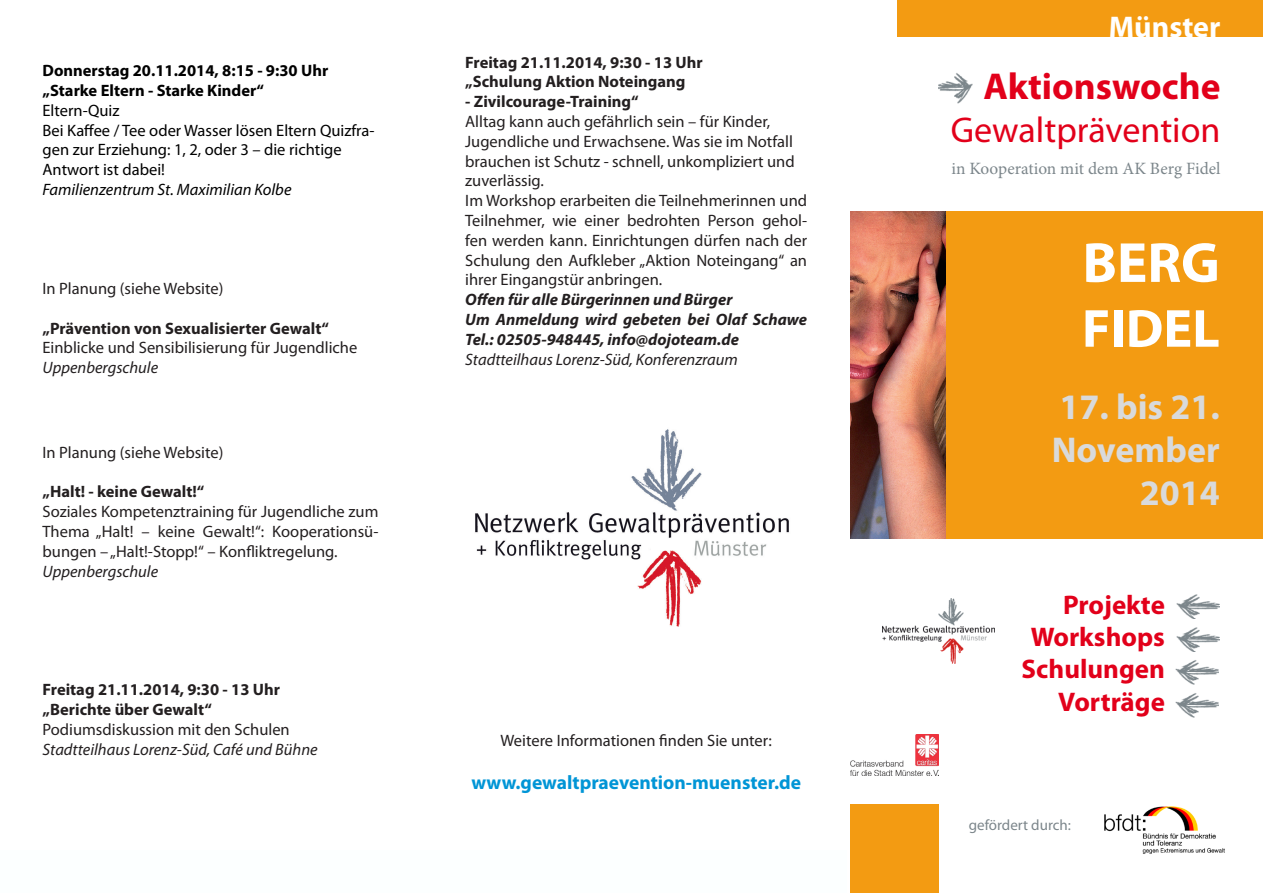
<style>
.page{position:relative;width:1263px;height:893px;background:#fff}
.page>*{position:absolute;margin:0;border:0;box-sizing:border-box;transform-origin:0 0}
.t1{font:700 57px "Myriad Pro";color:#fff}
.t2{font:700 54px "Myriad Pro";color:#fff}
.t3{font:700 37.5px "Myriad Pro";color:#e2001a}
.t4{font:700 36px/43.2px "Myriad Pro";color:#d9dadb;text-align:right}
.t5{font:36px "Myriad Pro";color:#e2001a}
.t6{font:700 30px "Myriad Pro";color:#fff}
.t7{font:700 27px/32.4px "Myriad Pro";color:#e2001a;text-align:right}
.t8{font:700 19.5px "Myriad Pro";color:#0095d6}
.t9{font:17.25px "Minion Pro";color:#7c868b}
.t10{font:16.5px/19.8px "Myriad Pro";color:#231f20;text-align:justify}
.t11{font:700 16.5px/19.8px "Myriad Pro";color:#231f20}
.t12{font:16.5px/19.8px "Myriad Pro";color:#000}
.t13{font:italic 16.5px "Myriad Pro";color:#231f20}
.t14{font:italic 700 16.5px/19.8px "Myriad Pro";color:#231f20}
.t15{font:700 16.5px/19.8px "Myriad Pro";color:#000}
.t16{font:italic 16.5px "Myriad Pro";color:#000}
.t17{font:15px "Myriad Pro";color:#7c868b}
</style>
<div class="page">
<div style="left:898px;top:0;width:365px;height:36px;background:#f39b12"></div>
<div style="left:850px;top:211px;width:413px;height:328px;background:#f39b12"></div>
<img style="left:850px;top:211px;width:95px;height:328px">
<div style="left:850px;top:805px;width:89px;height:88px;background:#f39b12"></div>
<img style="left:883px;top:598px;width:112px;height:65px">
<img style="left:1104px;top:806px;width:121px;height:48px">
<img style="left:1176px;top:594px;width:44px;height:25px">
<img style="left:1176px;top:627px;width:44px;height:25px">
<img style="left:1175px;top:660px;width:43px;height:25px">
<img style="left:1175px;top:693px;width:43px;height:25px">
<img style="left:475px;top:429px;width:314px;height:198px">
<img style="left:850px;top:734px;width:89px;height:42px">
<img style="left:939px;top:73px;width:34px;height:31px">
<p class="t15" style="left:43px;top:60px;width:287px">Donnerstag 20.11.2014, 8:15 - 9:30 Uhr „Starke Eltern - Starke Kinder“</p>
<p class="t12" style="left:43px;top:100px;width:334px">Eltern-Quiz<br>Bei Kaffee / Tee oder Wasser lösen Eltern Quizfra&shy;gen zur Erziehung: 1, 2, oder 3 – die richtige<br>Antwort ist dabei!</p>
<p class="t16" style="left:43px;top:179px;width:250px">Familienzentrum St. Maximilian Kolbe</p>
<p class="t10" style="left:43px;top:278px;width:182px">In Planung (siehe Website)</p>
<p class="t11" style="left:43px;top:318px;width:288px">„Prävention von Sexualisierter Gewalt“</p>
<p class="t10" style="left:43px;top:338px;width:316px">Einblicke und Sensibilisierung für Jugendliche</p>
<p class="t13" style="left:43px;top:357px;width:117px">Uppenbergschule</p>
<p class="t10" style="left:43px;top:442px;width:182px">In Planung (siehe Website)</p>
<p class="t11" style="left:43px;top:481px;width:163px">„Halt! - keine Gewalt!“</p>
<p class="t10" style="left:43px;top:501px;width:337px">Soziales Kompetenztraining für Jugendliche zum Thema „Halt! – keine Gewalt!“: Kooperationsü&shy;bungen – „Halt!-Stopp!“ – Konfliktregelung.</p>
<p class="t13" style="left:43px;top:561px;width:117px">Uppenbergschule</p>
<p class="t11" style="left:43px;top:679px;width:239px">Freitag 21.11.2014, 9:30 - 13 Uhr „Berichte über Gewalt“</p>
<p class="t10" style="left:43px;top:719px;width:249px">Podiumsdiskussion mit den Schulen</p>
<p class="t13" style="left:43px;top:739px;width:277px">Stadtteilhaus Lorenz-Süd, Café und Bühne</p>
<p class="t11" style="left:465px;top:52px;width:239px">Freitag 21.11.2014, 9:30 - 13 Uhr „Schulung Aktion Noteingang</p>
<p class="t11" style="left:465px;top:91px;width:175px">- Zivilcourage-Training“</p>
<p class="t10" style="left:465px;top:111px;width:343px;text-align:left">Alltag kann auch gefährlich sein – für Kinder, Jugendliche und Erwachsene. Was sie im Notfall brauchen ist Schutz - schnell, unkompliziert und zuverlässig.<br>Im Workshop erarbeiten die Teilnehmerinnen und Teilnehmer, wie einer bedrohten Person gehol&shy;fen werden kann. Einrichtungen dürfen nach der Schulung den Aufkleber „Aktion Noteingang“ an ihrer Eingangstür anbringen.</p>
<p class="t14" style="left:465px;top:289px;width:343px">Offen für alle Bürgerinnen und Bürger<br>Um Anmeldung wird gebeten bei Olaf Schawe<br>Tel.: 02505-948445, info@dojoteam.de</p>
<p class="t13" style="left:465px;top:349px;width:274px">Stadtteilhaus Lorenz-Süd, Konferenzraum</p>
<p class="t10" style="left:500px;top:730px;width:273px">Weitere Informationen finden Sie unter:</p>
<p class="t8" style="left:471px;top:770px;width:331px">www.gewaltpraevention-muenster.de</p>
<h3 class="t6" style="left:1109px;top:8px;width:113px">Münster</h3>
<h3 class="t3" style="left:983px;top:62px;width:238px">Aktionswoche</h3>
<h3 class="t5" style="left:951px;top:108px;width:271px">Gewaltprävention</h3>
<p class="t9" style="left:951px;top:157px;width:271px">in Kooperation mit dem AK Berg Fidel</p>
<h1 class="t1" style="left:1082px;top:226px;width:139px">BERG</h1>
<h2 class="t2" style="left:1082px;top:293px;width:139px">FIDEL</h2>
<h3 class="t4" style="left:1052px;top:384px;width:170px">17. bis 21.<br>November<br>2014</h3>
<h3 class="t7" style="left:1021px;top:587px;width:145px">Projekte<br>Workshops<br>Schulungen<br>Vorträge</h3>
<p class="t17" style="left:969px;top:815px;width:104px">gefördert durch:</p>
</div>
